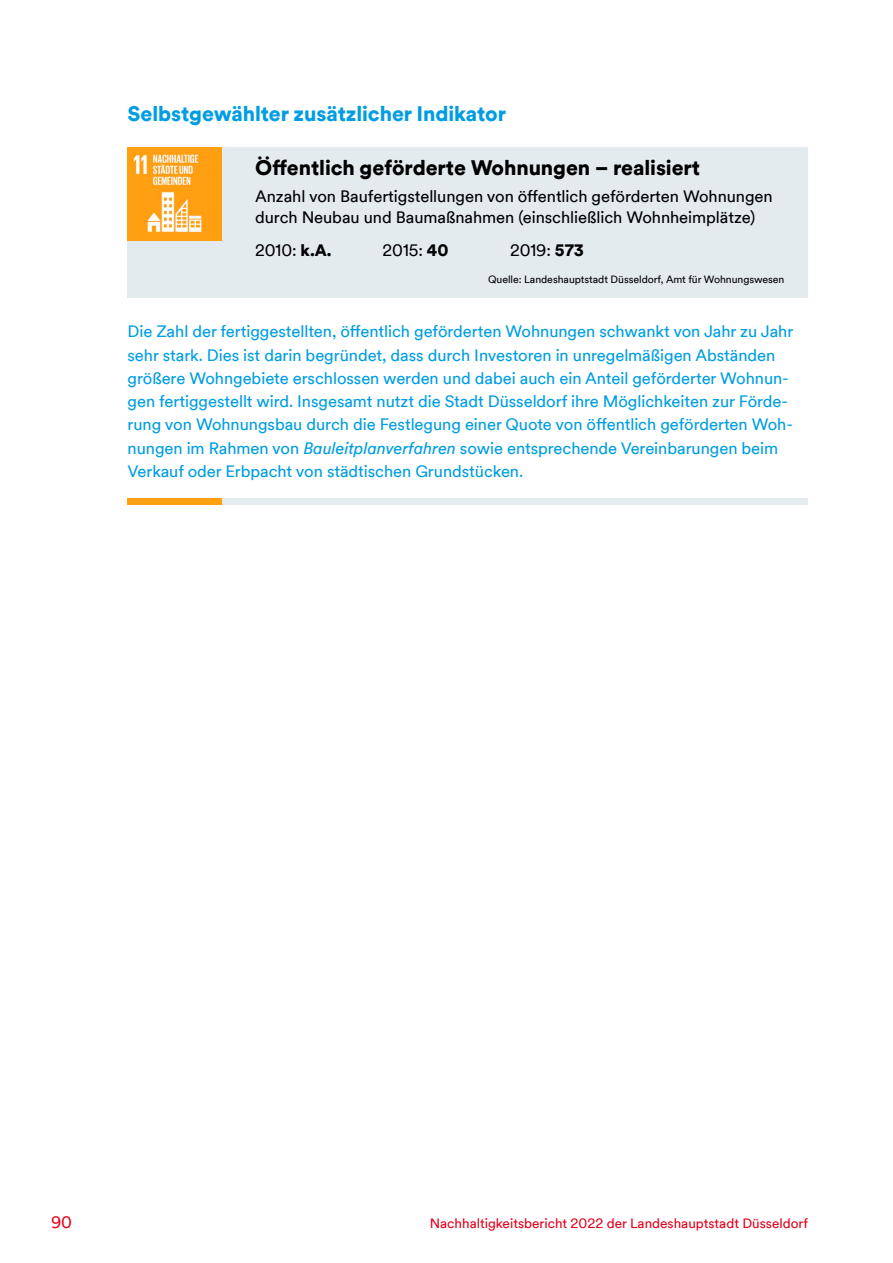
<style>
.page{position:relative;width:893px;height:1263px;background:#fff}
.page>*{position:absolute;margin:0;border:0;box-sizing:border-box;transform-origin:0 0}
.t1{font:900 21px "Duesseldorf Circular TT";letter-spacing:-.005em;color:#000}
.t2{font:900 21px "Duesseldorf Circular TT";letter-spacing:-.005em;color:#009de2}
.t3{font:16.5px/23.2px "Duesseldorf Circular TT";letter-spacing:-.005em;color:#009de2}
.t4{font:16.5px/21px "Duesseldorf Circular TT";letter-spacing:-.005em;color:#000}
.t5{font:16.5px "Duesseldorf Circular TT";color:#e3001c}
.t6{font:13.5px "Duesseldorf Circular TT";color:#e3001c}
.t7{font:10.5px "Duesseldorf Circular TT";letter-spacing:-.005em;color:#000}
.s1{font-weight:900}
.s2{font-style:italic}
</style>
<div class="page">
<div style="left:128px;top:147px;width:680px;height:151px;background:#e4ebef"></div>
<img style="left:128px;top:147px;width:93px;height:94px">
<div style="left:128px;top:499px;width:680px;height:6px;background:#e4ebef"></div>
<img style="left:128px;top:499px;width:93px;height:6px">
<p class="t2" style="left:128px;top:99px;width:380px">Selbstgewählter zusätzlicher Indikator</p>
<p class="t1" style="left:255px;top:153px;width:447px">Öffentlich geförderte Wohnungen – realisiert</p>
<p class="t4" style="left:255px;top:185px;width:519px">Anzahl von Baufertigstellungen von öffentlich geförderten Wohnungen durch Neubau und Baumaßnahmen (einschließlich Wohnheimplätze)</p>
<p class="t4" style="left:255px;top:239px;width:78px">2010: <span class="s1">k.A.</span></p>
<p class="t4" style="left:383px;top:239px;width:67px">2015: <span class="s1">40</span></p>
<p class="t4" style="left:510px;top:239px;width:75px">2019: <span class="s1">573</span></p>
<p class="t7" style="left:488px;top:272px;width:298px">Quelle: Landeshauptstadt Düsseldorf, Amt für Wohnungswesen</p>
<p class="t3" style="left:128px;top:319px;width:667px">Die Zahl der fertiggestellten, öffentlich geförderten Wohnungen schwankt von Jahr zu Jahr sehr stark. Dies ist darin begründet, dass durch Investoren in unregelmäßigen Abständen größere Wohngebiete erschlossen werden und dabei auch ein Anteil geförderter Wohnun&shy;gen fertiggestellt wird. Insgesamt nutzt die Stadt Düsseldorf ihre Möglichkeiten zur Förde&shy;rung von Wohnungsbau durch die Festlegung einer Quote von öffentlich geförderten Woh&shy;nungen im Rahmen von <span class="s2">Bauleitplanverfahren</span> sowie entsprechende Vereinbarungen beim Verkauf oder Erbpacht von städtischen Grundstücken.</p>
<p class="t5" style="left:51px;top:1211px;width:22px">90</p>
<p class="t6" style="left:430px;top:1214px;width:380px">Nachhaltigkeitsbericht 2022 der Landeshauptstadt Düsseldorf</p>
</div>
